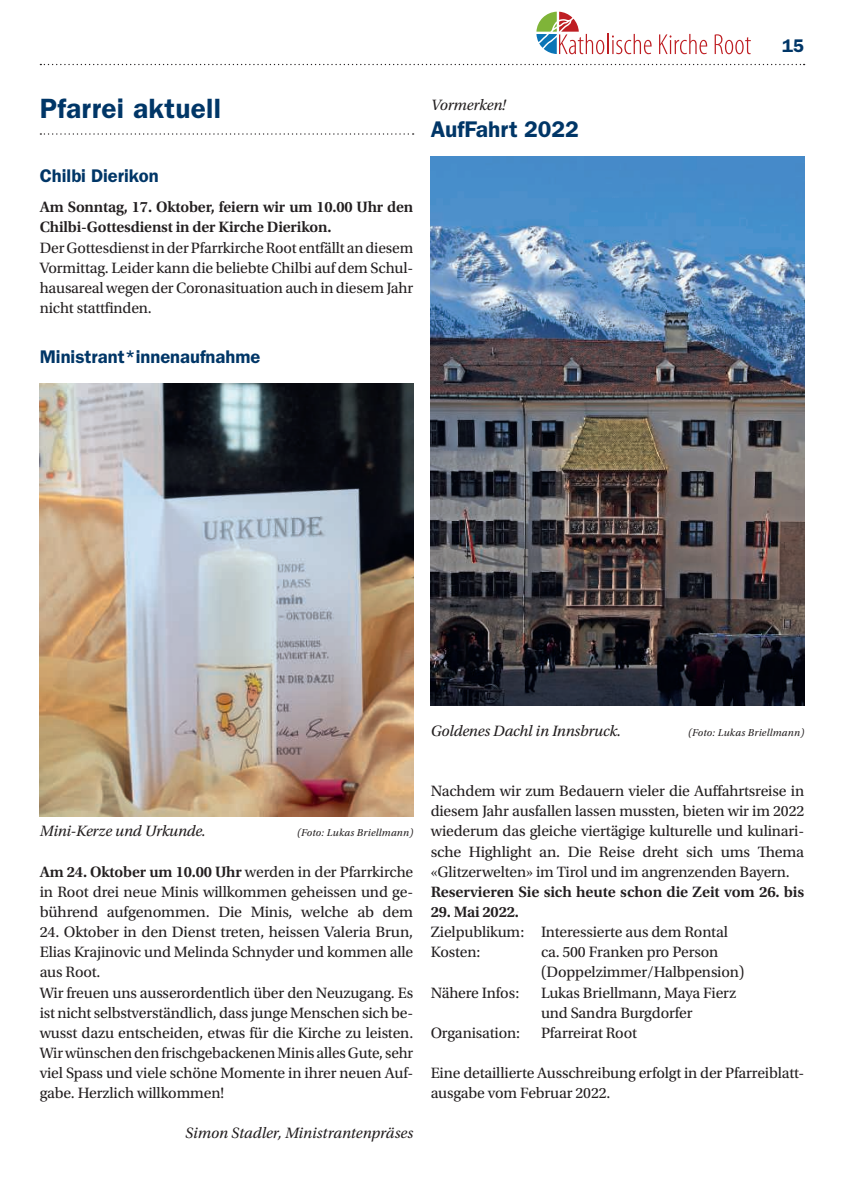
<style>
.page{position:relative;width:844px;height:1191px;background:#fff}
.page>*{position:absolute;margin:0;border:0;box-sizing:border-box;transform-origin:0 0}
.t1{font:600 28px "ITC Franklin Gothic Std";letter-spacing:.01em;color:#003667}
.t2{font:600 22.75px "ITC Franklin Gothic Std";color:#003667}
.t3{font:600 18.38px "ITC Franklin Gothic Std";color:#003667}
.t4{font:15.75px/20.1px "Utopia Std";letter-spacing:-.01em;color:#231f20}
.t5{font:600 15.75px/20.1px "Utopia Std";letter-spacing:-.01em;color:#231f20}
.t6{font:italic 15.75px "Utopia Std";letter-spacing:-.01em;color:#231f20}
.t7{font:italic 10.5px "Utopia Std";letter-spacing:.02em;color:#231f20}
.s1{font-weight:600}
</style>
<div class="page">
<svg style="left:40px;top:64px;width:764px;height:1px"></svg>
<svg style="left:536px;top:12px;width:115px;height:42px"></svg>
<svg style="left:659px;top:34px;width:48px;height:20px"></svg>
<svg style="left:714px;top:34px;width:36px;height:20px"></svg>
<svg style="left:40px;top:133px;width:373px;height:2px"></svg>
<img style="left:40px;top:383px;width:373px;height:433px">
<img style="left:430px;top:157px;width:374px;height:548px">
<h1 class="t1" style="left:40px;top:92px;width:183px">Pfarrei aktuell</h1>
<p class="t3" style="left:40px;top:165px;width:120px">Chilbi Dierikon</p>
<p class="t5" style="left:40px;top:197px;width:375px">Am Sonntag, 17. Oktober, feiern wir um 10.00 Uhr den<br>Chilbi-Gottesdienst in der Kirche Dierikon.</p>
<p class="t4" style="left:40px;top:238px;width:375px;text-align:justify">Der Gottesdienst in der Pfarrkirche Root entfällt an diesem Vormittag. Leider kann die beliebte Chilbi auf dem Schul&shy;hausareal wegen der Coronasituation auch in diesem Jahr nicht stattfinden.</p>
<p class="t3" style="left:40px;top:346px;width:222px">Ministrant*innenaufnahme</p>
<p class="t6" style="left:430px;top:96px;width:77px">Vormerken!</p>
<h2 class="t2" style="left:430px;top:116px;width:149px">AufFahrt 2022</h2>
<p class="t3" style="left:781px;top:35px;width:24px">15</p>
<p class="t6" style="left:430px;top:722px;width:192px">Goldenes Dachl in Innsbruck.</p>
<p class="t7" style="left:687px;top:726px;width:118px">(Foto: Lukas Briellmann)</p>
<p class="t6" style="left:40px;top:822px;width:168px">Mini-Kerze und Urkunde.</p>
<p class="t7" style="left:297px;top:827px;width:118px">(Foto: Lukas Briellmann)</p>
<p class="t4" style="left:40px;top:861px;width:375px;text-align:justify"><span class="s1">Am 24. Oktober um 10.00 Uhr</span> werden in der Pfarrkirche in Root drei neue Minis willkommen geheissen und ge&shy;bührend aufgenommen. Die Minis, welche ab dem</p>
<p class="t4" style="left:40px;top:922px;width:375px">24. Oktober in den Dienst treten, heissen Valeria Brun, Elias Krajinovic und Melinda Schnyder und kommen alle aus Root.<br>Wir freuen uns ausserordentlich über den Neuzugang. Es ist nicht selbstverständlich, dass junge Menschen sich be&shy;wusst dazu entscheiden, etwas für die Kirche zu leisten.<br>Wir wünschen den frischgebackenen Minis alles Gute, sehr viel Spass und viele schöne Momente in ihrer neuen Auf&shy;gabe. Herzlich willkommen!</p>
<p class="t6" style="left:185px;top:1124px;width:229px">Simon Stadler, Ministrantenpräses</p>
<p class="t4" style="left:430px;top:781px;width:375px;text-align:justify">Nachdem wir zum Bedauern vieler die Auffahrtsreise in diesem Jahr ausfallen lassen mussten, bieten wir im 2022 wiederum das gleiche viertägige kulturelle und kulinari&shy;sche Highlight an. Die Reise dreht sich ums Thema «Glitzerwelten» im Tirol und im angrenzenden Bayern.</p>
<p class="t5" style="left:430px;top:882px;width:375px">Reservieren Sie sich heute schon die Zeit vom 26. bis</p>
<p class="t5" style="left:430px;top:902px;width:90px">29. Mai 2022.</p>
<p class="t4" style="left:430px;top:922px;width:299px">Zielpublikum: Interessierte aus dem Rontal<br>Kosten:</p>
<p class="t4" style="left:541px;top:942px;width:205px">ca. 500 Franken pro Person (Doppelzimmer/Halbpension)</p>
<p class="t4" style="left:430px;top:982px;width:90px">Nähere Infos:</p>
<p class="t4" style="left:541px;top:982px;width:196px">Lukas Briellmann, Maya Fierz und Sandra Burgdorfer</p>
<p class="t4" style="left:430px;top:1023px;width:91px">Organisation:</p>
<p class="t4" style="left:541px;top:1023px;width:97px">Pfarreirat Root</p>
<p class="t4" style="left:430px;top:1063px;width:375px">Eine detaillierte Ausschreibung erfolgt in der Pfarreiblatt&shy;ausgabe vom Februar 2022.</p>
</div>
